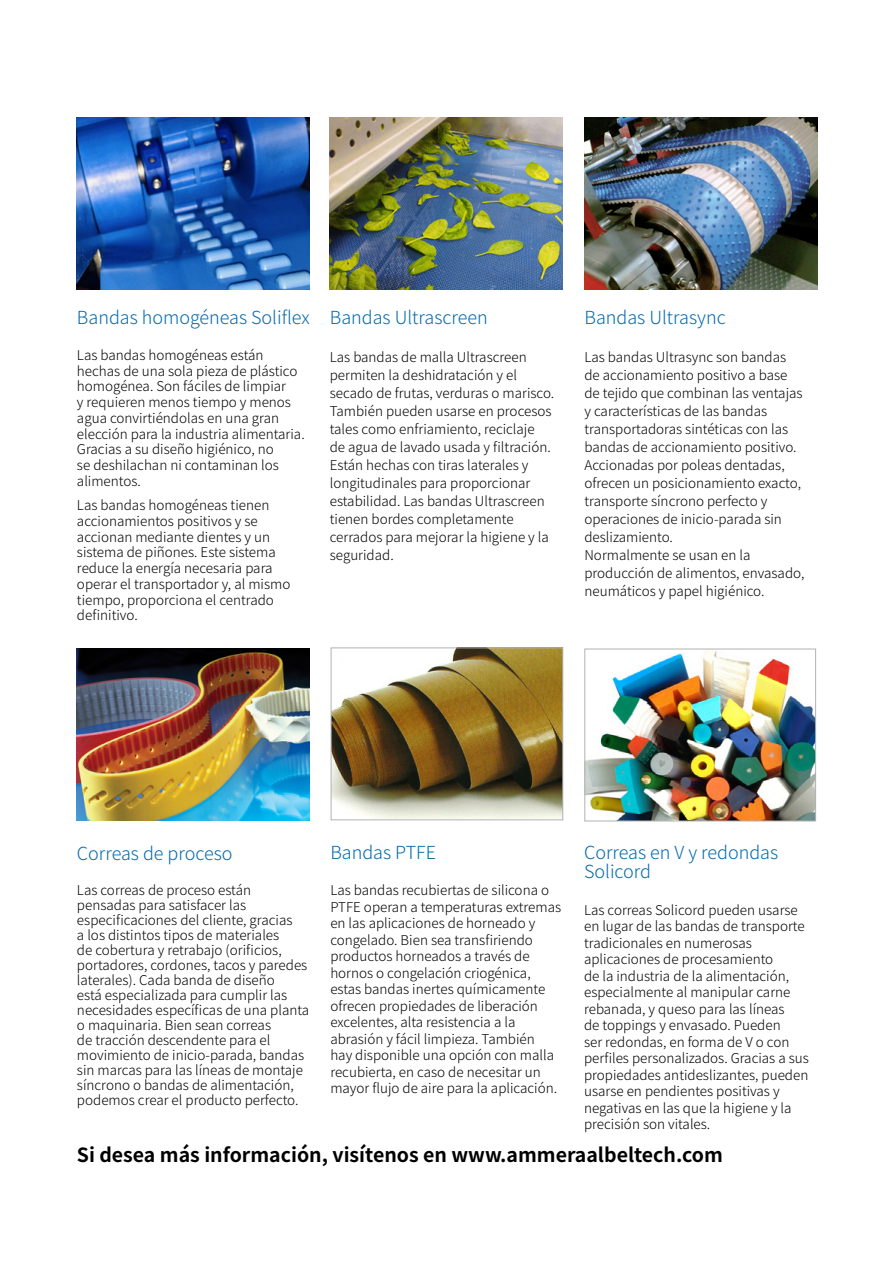
<style>
.page{position:relative;width:893px;height:1263px;background:#fff}
.page>*{position:absolute;margin:0;border:0;box-sizing:border-box;transform-origin:0 0}
.t1{font:700 19.5px "Noto Sans CJ Ksc";color:#000}
.t2{font:300 18px/19.5px "Noto Sans CJ Ksc";color:#056aad}
.t3{font:300 18px "Noto Sans CJ Ksc";color:#006cae}
.t4{font:300 13.5px/16.5px "Noto Sans CJ Ksc";color:#000}
</style>
<div class="page">
<img style="left:77px;top:648px;width:232px;height:172px">
<img style="left:586px;top:651px;width:228px;height:168px">
<div style="left:584px;top:649px;width:232px;height:172px;border:1px solid #b1b2b3"></div>
<img style="left:77px;top:118px;width:233px;height:172px">
<img style="left:584px;top:118px;width:233px;height:172px">
<img style="left:330px;top:118px;width:232px;height:172px">
<img style="left:333px;top:649px;width:228px;height:169px">
<div style="left:331px;top:647px;width:232px;height:173px;border:1px solid #b1b2b3"></div>
<h2 class="t2" style="left:77px;top:308px;width:234px">Bandas homogéneas Soliflex</h2>
<p class="t4" style="left:77px;top:347px;width:229px;line-height:15.8px">Las bandas homogéneas están hechas de una sola pieza de plástico homogénea. Son fáciles de limpiar<br>y requieren menos tiempo y menos agua convirtiéndolas en una gran elección para la industria alimentaria.<br>Gracias a su diseño higiénico, no<br>se deshilachan ni contaminan los alimentos.</p>
<p class="t4" style="left:77px;top:498px;width:215px;line-height:15.8px">Las bandas homogéneas tienen accionamientos positivos y se accionan mediante dientes y un sistema de piñones. Este sistema reduce la energía necesaria para operar el transportador y, al mismo tiempo, proporciona el centrado definitivo.</p>
<h2 class="t2" style="left:330px;top:308px;width:160px">Bandas Ultrascreen</h2>
<p class="t4" style="left:330px;top:348px;width:226px;line-height:18px">Las bandas de malla Ultrascreen permiten la deshidratación y el secado de frutas, verduras o marisco.<br>También pueden usarse en procesos tales como enfriamiento, reciclaje<br>de agua de lavado usada y filtración.<br>Están hechas con tiras laterales y longitudinales para proporcionar estabilidad. Las bandas Ultrascreen tienen bordes completamente cerrados para mejorar la higiene y la seguridad.</p>
<h2 class="t2" style="left:584px;top:308px;width:143px">Bandas Ultrasync</h2>
<p class="t4" style="left:584px;top:348px;width:221px;line-height:18px">Las bandas Ultrasync son bandas de accionamiento positivo a base de tejido que combinan las ventajas y características de las bandas transportadoras sintéticas con las bandas de accionamiento positivo.<br>Accionadas por poleas dentadas, ofrecen un posicionamiento exacto, transporte síncrono perfecto y operaciones de inicio-parada sin deslizamiento.<br>Normalmente se usan en la producción de alimentos, envasado, neumáticos y papel higiénico.</p>
<h2 class="t2" style="left:77px;top:844px;width:157px">Correas de proceso</h2>
<p class="t4" style="left:77px;top:882px;width:234px;line-height:15px">Las correas de proceso están pensadas para satisfacer las especificaciones del cliente, gracias<br>a los distintos tipos de materiales<br>de cobertura y retrabajo (orificios, portadores, cordones, tacos y paredes laterales). Cada banda de diseño<br>está especializada para cumplir las necesidades específicas de una planta o maquinaria. Bien sean correas<br>de tracción descendente para el movimiento de inicio-parada, bandas sin marcas para las líneas de montaje síncrono o bandas de alimentación, podemos crear el producto perfecto.</p>
<h2 class="t3" style="left:330px;top:842px;width:107px">Bandas PTFE</h2>
<p class="t4" style="left:330px;top:882px;width:232px">Las bandas recubiertas de silicona o PTFE operan a temperaturas extremas en las aplicaciones de horneado y congelado. Bien sea transfiriendo productos horneados a través de hornos o congelación criogénica, estas bandas inertes químicamente ofrecen propiedades de liberación excelentes, alta resistencia a la abrasión y fácil limpieza. También<br>hay disponible una opción con malla recubierta, en caso de necesitar un mayor flujo de aire para la aplicación.</p>
<h2 class="t2" style="left:584px;top:843px;width:196px">Correas en V y redondas<br>Solicord</h2>
<p class="t4" style="left:584px;top:902px;width:226px">Las correas Solicord pueden usarse en lugar de las bandas de transporte tradicionales en numerosas aplicaciones de procesamiento<br>de la industria de la alimentación, especialmente al manipular carne rebanada, y queso para las líneas<br>de toppings y envasado. Pueden<br>ser redondas, en forma de V o con perfiles personalizados. Gracias a sus propiedades antideslizantes, pueden usarse en pendientes positivas y negativas en las que la higiene y la precisión son vitales.</p>
<h1 class="t1" style="left:77px;top:1144px;width:647px">Si desea más información, visítenos en www.ammeraalbeltech.com</h1>
</div>
